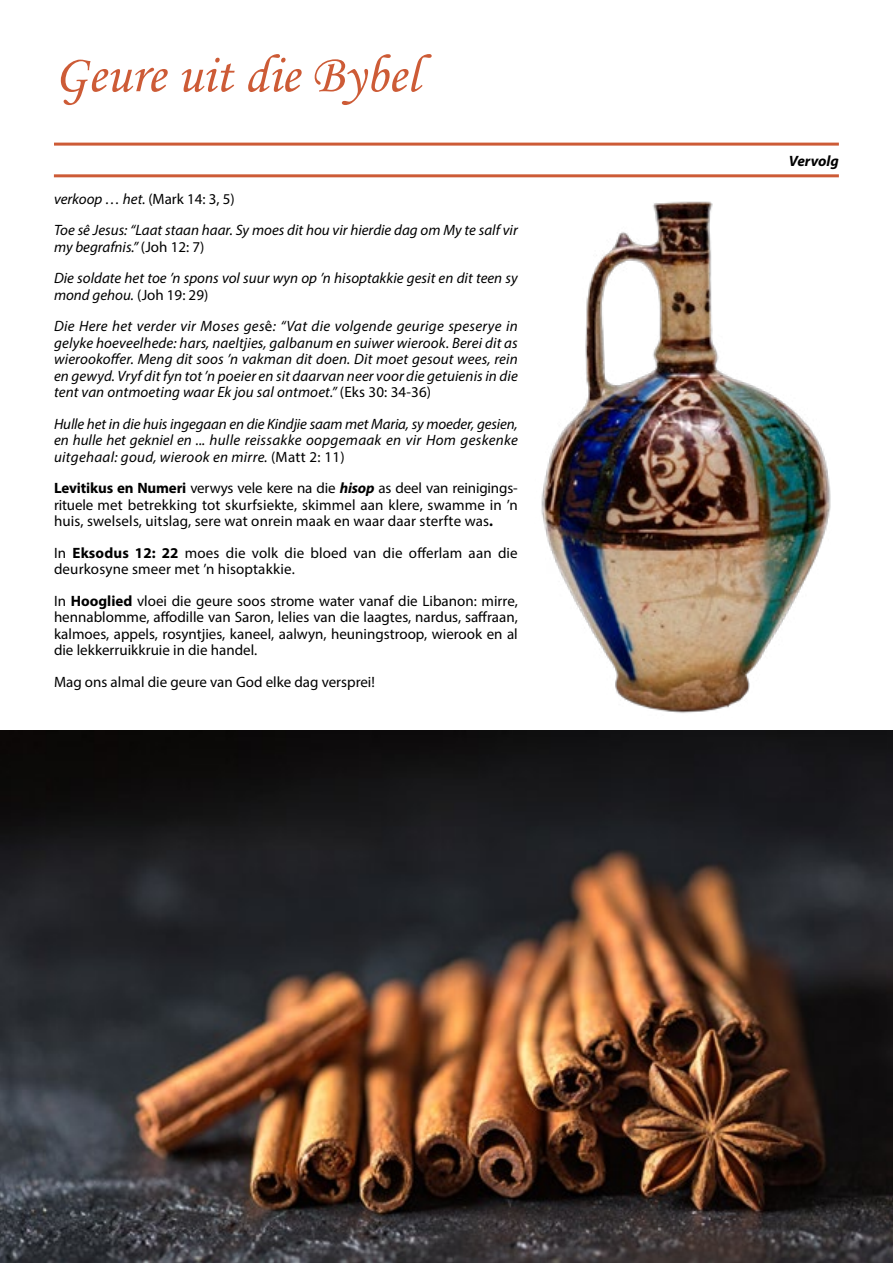
<style>
.page{position:relative;width:893px;height:1263px;background:#fff}
.page>*{position:absolute;margin:0;border:0;box-sizing:border-box;transform-origin:0 0}
.t1{font:54px "Monotype Corsiva";color:#cd5b36}
.t2{font:italic 15px/16.5px "Myriad Pro";letter-spacing:.01em;color:#000}
.t3{font:15px/16.5px "Myriad Pro";letter-spacing:.01em;color:#000;text-align:justify}
.t4{font:italic 700 15px "Myriad Pro";color:#000}
.s1{font-style:normal}
.s2{font-weight:700}
.s3{font-weight:700;font-style:italic}
</style>
<div class="page">
<hr style="left:54px;top:143px;width:785px;height:3px;background:#cd5b36">
<hr style="left:54px;top:174px;width:785px;height:3px;background:#cd5b36">
<img style="left:0;top:730px;width:893px;height:533px">
<img style="left:541px;top:201px;width:290px;height:512px">
<h1 class="t1" style="left:54px;top:42px;width:367px">Geure uit die Bybel</h1>
<p class="t2" style="left:54px;top:183px;width:465px;line-height:31.5px">verkoop … het. <span class="s1">(Mark 14: 3, 5)<br></span>Toe sê Jesus: “Laat staan haar. Sy moes dit hou vir hierdie dag om My te salf vir</p>
<p class="t2" style="left:54px;top:231px;width:465px;line-height:31.5px">my begrafnis.” <span class="s1">(Joh 12: 7)<br></span>Die soldate het toe ’n spons vol suur wyn op ’n hisoptakkie gesit en dit teen sy</p>
<p class="t2" style="left:54px;top:279px;width:465px;line-height:31.5px">mond gehou. <span class="s1">(Joh 19: 29)<br></span>Die Here het verder vir Moses ges<span class="s1">ê</span>: “Vat die volgende geurige speserye in</p>
<p class="t2" style="left:54px;top:334px;width:465px;text-align:justify">gelyke hoeveelhede: hars, naeltjies, galbanum en suiwer wierook. Berei dit as wierookoffer. Meng dit soos ’n vakman dit doen. Dit moet gesout wees, rein en gewyd. Vryf dit fyn tot ’n poeier en sit daarvan neer voor die getuienis in die tent van ontmoeting waar Ek jou sal ontmoet.” <span class="s1">(Eks 30: 34-36)</span></p>
<p class="t2" style="left:54px;top:415px;width:465px;text-align:justify">Hulle het in die huis ingegaan en die Kindjie saam met Maria, sy moeder, gesien, en hulle het gekniel en ... hulle reissakke oopgemaak en vir Hom geskenke uitgehaal: goud, wierook en mirre. <span class="s1">(Matt 2: 11)</span></p>
<p class="t3" style="left:54px;top:480px;width:465px"><span class="s2">Levitikus en Numeri</span> verwys vele kere na die <span class="s3">hisop</span> as deel van reinigings&shy;rituele met betrekking tot skurfsiekte, skimmel aan klere, swamme in ’n huis, swelsels, uitslag, sere wat onrein maak en waar daar sterfte was<span class="s2">.</span></p>
<p class="t3" style="left:54px;top:544px;width:465px">In <span class="s2">Eksodus 12: 22</span> moes die volk die bloed van die offerlam aan die deurkosyne smeer met ’n hisoptakkie.</p>
<p class="t3" style="left:54px;top:592px;width:465px">In <span class="s2">Hooglied</span> vloei die geure soos strome water vanaf die Libanon: mirre, hennablomme, affodille van Saron, lelies van die laagtes, nardus, saffraan, kalmoes, appels, rosyntjies, kaneel, aalwyn, heuningstroop, wierook en al die lekkerruikkruie in die handel.</p>
<p class="t3" style="left:54px;top:673px;width:322px">Mag ons almal die geure van God elke dag versprei!</p>
<p class="t4" style="left:789px;top:151px;width:52px">Vervolg</p>
</div>
